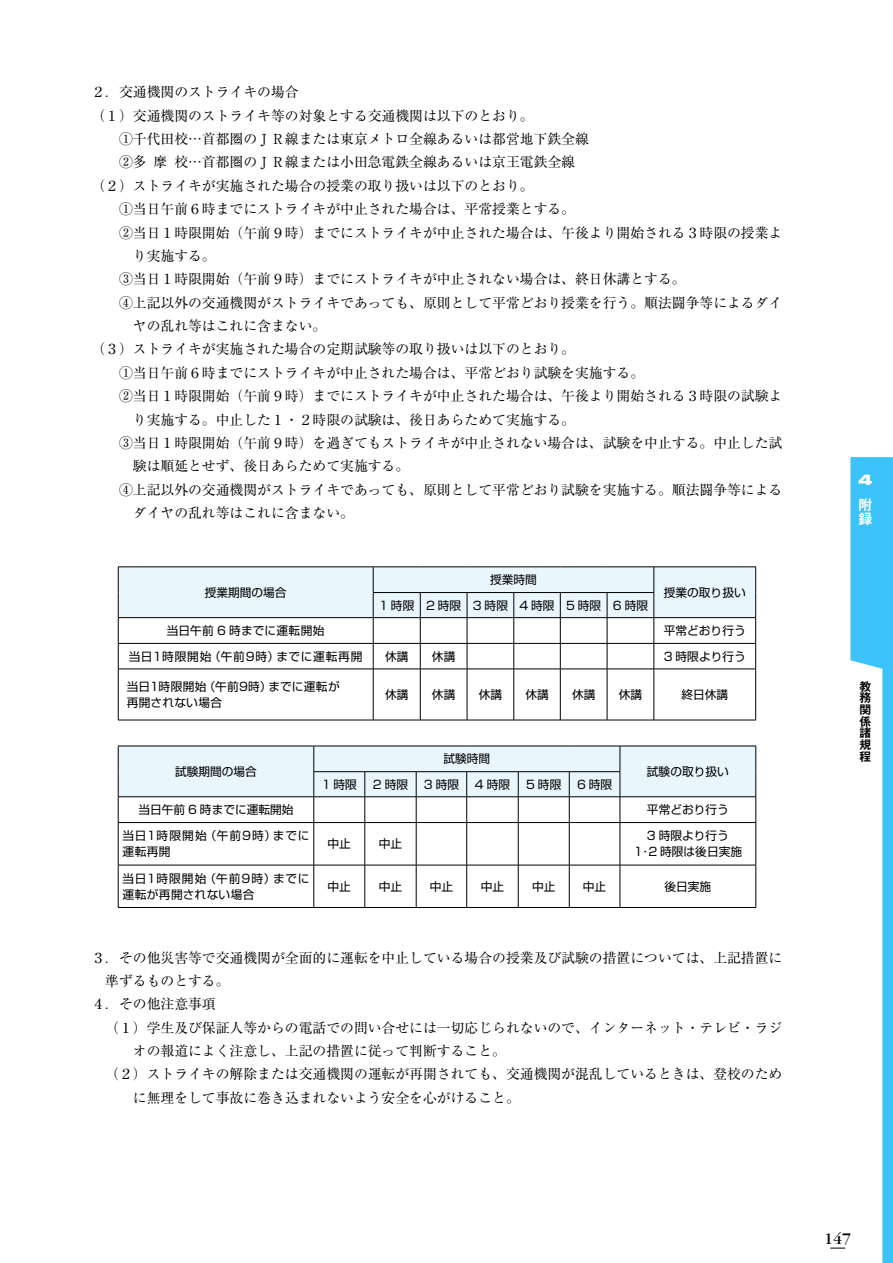
<style>
.page{position:relative;width:893px;height:1263px;background:#fff}
.page>*{position:absolute;margin:0;border:0;box-sizing:border-box;transform-origin:0 0}
.t1{font:16.95px "Garamond";color:#000}
.t2{font:900 expanded 14.85px "Helvetica Neue";color:#fff}
.t3{font:13.8px "Ryumin Pr 6 N";color:#000}
.t4{font:700 13.8px/14.2px "Gothic MB101 Pr 6 N De";color:#fff}
.t5{font:11.7px/15.9px "Shin Go Pr 6 N";color:#000;text-align:center}
.t6{font:11.7px/15.9px "Shin Go Pr 6 N";letter-spacing:.065em;color:#000}
.t7{font:11.7px/15.9px "Shin Go Pr 6 N";letter-spacing:.025em;color:#000}
.t8{font:11.7px/15.9px "Shin Go Pr 6 N";letter-spacing:.045em;color:#000}
.t9{font:11.7px "Shin Go Pr 6 N";letter-spacing:.125em;color:#000}
.t10{font:700 11.7px/11.7px "Gothic MB101 Pr 6 N De";color:#000;text-align:justify}
</style>
<div class="page">
<svg style="left:118px;top:567px;width:638px;height:102px"></svg>
<hr style="left:118px;top:669px;width:255px;height:1px;background:#000">
<hr style="left:118px;top:669px;width:1px;height:51px;background:#000">
<hr style="left:373px;top:669px;width:47px;height:1px;background:#000">
<hr style="left:373px;top:669px;width:1px;height:51px;background:#000">
<hr style="left:420px;top:669px;width:47px;height:1px;background:#000">
<hr style="left:420px;top:669px;width:1px;height:51px;background:#000">
<hr style="left:467px;top:669px;width:47px;height:1px;background:#000">
<hr style="left:467px;top:669px;width:1px;height:51px;background:#000">
<hr style="left:514px;top:669px;width:46px;height:1px;background:#000">
<hr style="left:514px;top:669px;width:1px;height:51px;background:#000">
<hr style="left:560px;top:669px;width:47px;height:1px;background:#000">
<hr style="left:560px;top:669px;width:1px;height:51px;background:#000">
<hr style="left:607px;top:669px;width:47px;height:1px;background:#000">
<hr style="left:607px;top:669px;width:1px;height:51px;background:#000">
<hr style="left:654px;top:669px;width:102px;height:1px;background:#000">
<hr style="left:654px;top:669px;width:1px;height:51px;background:#000">
<hr style="left:755px;top:669px;width:1px;height:51px;background:#000">
<hr style="left:118px;top:720px;width:255px;height:1px;background:#000">
<hr style="left:373px;top:720px;width:47px;height:1px;background:#000">
<hr style="left:420px;top:720px;width:47px;height:1px;background:#000">
<hr style="left:467px;top:720px;width:47px;height:1px;background:#000">
<hr style="left:514px;top:720px;width:46px;height:1px;background:#000">
<hr style="left:560px;top:720px;width:47px;height:1px;background:#000">
<hr style="left:607px;top:720px;width:47px;height:1px;background:#000">
<hr style="left:654px;top:720px;width:102px;height:1px;background:#000">
<svg style="left:118px;top:746px;width:638px;height:76px"></svg>
<hr style="left:118px;top:822px;width:196px;height:1px;background:#000">
<hr style="left:118px;top:823px;width:1px;height:42px;background:#000">
<hr style="left:314px;top:822px;width:51px;height:1px;background:#000">
<hr style="left:314px;top:823px;width:1px;height:42px;background:#000">
<hr style="left:365px;top:822px;width:51px;height:1px;background:#000">
<hr style="left:365px;top:823px;width:1px;height:42px;background:#000">
<hr style="left:416px;top:822px;width:51px;height:1px;background:#000">
<hr style="left:416px;top:823px;width:1px;height:42px;background:#000">
<hr style="left:467px;top:822px;width:51px;height:1px;background:#000">
<hr style="left:466px;top:823px;width:1px;height:42px;background:#000">
<hr style="left:518px;top:822px;width:51px;height:1px;background:#000">
<hr style="left:518px;top:823px;width:1px;height:42px;background:#000">
<hr style="left:569px;top:822px;width:51px;height:1px;background:#000">
<hr style="left:569px;top:823px;width:1px;height:42px;background:#000">
<hr style="left:620px;top:822px;width:136px;height:1px;background:#000">
<hr style="left:620px;top:823px;width:1px;height:42px;background:#000">
<hr style="left:755px;top:823px;width:1px;height:42px;background:#000">
<hr style="left:118px;top:865px;width:196px;height:1px;background:#000">
<hr style="left:118px;top:865px;width:1px;height:42px;background:#000">
<hr style="left:314px;top:865px;width:51px;height:1px;background:#000">
<hr style="left:314px;top:865px;width:1px;height:42px;background:#000">
<hr style="left:365px;top:865px;width:51px;height:1px;background:#000">
<hr style="left:365px;top:865px;width:1px;height:42px;background:#000">
<hr style="left:416px;top:865px;width:51px;height:1px;background:#000">
<hr style="left:416px;top:865px;width:1px;height:42px;background:#000">
<hr style="left:467px;top:865px;width:51px;height:1px;background:#000">
<hr style="left:466px;top:865px;width:1px;height:42px;background:#000">
<hr style="left:518px;top:865px;width:51px;height:1px;background:#000">
<hr style="left:518px;top:865px;width:1px;height:42px;background:#000">
<hr style="left:569px;top:865px;width:51px;height:1px;background:#000">
<hr style="left:569px;top:865px;width:1px;height:42px;background:#000">
<hr style="left:620px;top:865px;width:136px;height:1px;background:#000">
<hr style="left:620px;top:865px;width:1px;height:42px;background:#000">
<hr style="left:755px;top:865px;width:1px;height:42px;background:#000">
<hr style="left:118px;top:907px;width:196px;height:1px;background:#000">
<hr style="left:314px;top:907px;width:51px;height:1px;background:#000">
<hr style="left:365px;top:907px;width:51px;height:1px;background:#000">
<hr style="left:416px;top:907px;width:51px;height:1px;background:#000">
<hr style="left:467px;top:907px;width:51px;height:1px;background:#000">
<hr style="left:518px;top:907px;width:51px;height:1px;background:#000">
<hr style="left:569px;top:907px;width:51px;height:1px;background:#000">
<hr style="left:620px;top:907px;width:136px;height:1px;background:#000">
<svg style="left:830px;top:457px;width:63px;height:806px"></svg>
<p class="t3" style="left:91px;top:81px;width:209px">２．交通機関のストライキの場合</p>
<p class="t3" style="left:91px;top:105px;width:444px">（１）交通機関のストライキ等の対象とする交通機関は以下のとおり。</p>
<p class="t3" style="left:119px;top:128px;width:471px">①千代田校…首都圏のＪＲ線または東京メトロ全線あるいは都営地下鉄全線</p>
<p class="t3" style="left:119px;top:151px;width:458px">②多摩校…首都圏のＪＲ線または小田急電鉄全線あるいは京王電鉄全線</p>
<p class="t3" style="left:91px;top:175px;width:444px">（２）ストライキが実施された場合の授業の取り扱いは以下のとおり。</p>
<p class="t3" style="left:119px;top:198px;width:458px">①当日午前６時までにストライキが中止された場合は、平常授業とする。</p>
<p class="t3" style="left:119px;top:221px;width:665px">②当日１時限開始（午前９時）までにストライキが中止された場合は、午後より開始される３時限の授業よ</p>
<p class="t3" style="left:133px;top:245px;width:84px">り実施する。</p>
<p class="t3" style="left:119px;top:268px;width:568px">③当日１時限開始（午前９時）までにストライキが中止されない場合は、終日休講とする。</p>
<p class="t3" style="left:119px;top:292px;width:665px">④上記以外の交通機関がストライキであっても、原則として平常どおり授業を行う。順法闘争等によるダイ</p>
<p class="t3" style="left:133px;top:315px;width:195px">ヤの乱れ等はこれに含まない。</p>
<p class="t3" style="left:91px;top:338px;width:485px">（３）ストライキが実施された場合の定期試験等の取り扱いは以下のとおり。</p>
<p class="t3" style="left:119px;top:362px;width:527px">①当日午前６時までにストライキが中止された場合は、平常どおり試験を実施する。</p>
<p class="t3" style="left:119px;top:385px;width:665px">②当日１時限開始（午前９時）までにストライキが中止された場合は、午後より開始される３時限の試験よ</p>
<p class="t3" style="left:133px;top:409px;width:444px">り実施する。中止した１・２時限の試験は、後日あらためて実施する。</p>
<p class="t3" style="left:119px;top:432px;width:665px">③当日１時限開始（午前９時）を過ぎてもストライキが中止されない場合は、試験を中止する。中止した試</p>
<p class="t3" style="left:133px;top:455px;width:278px">験は順延とせず、後日あらためて実施する。</p>
<p class="t3" style="left:119px;top:479px;width:665px">④上記以外の交通機関がストライキであっても、原則として平常どおり試験を実施する。順法闘争等による</p>
<p class="t3" style="left:133px;top:502px;width:223px">ダイヤの乱れ等はこれに含まない。</p>
<p class="t5" style="left:205px;top:583px;width:83px">授業期間の場合</p>
<p class="t5" style="left:490px;top:571px;width:48px">授業時間</p>
<p class="t9" style="left:379px;top:595px;width:270px">1時限 2時限 3時限 4時限 5時限 6時限</p>
<p class="t5" style="left:664px;top:583px;width:83px">授業の取り扱い</p>
<p class="t5" style="left:167px;top:622px;width:159px">当日午前 6 時までに運転開始</p>
<p class="t5" style="left:664px;top:622px;width:83px">平常どおり行う</p>
<p class="t6" style="left:129px;top:647px;width:235px">当日１時限開始（午前9時）までに運転再開</p>
<p class="t5" style="left:385px;top:647px;width:25px">休講</p>
<p class="t5" style="left:432px;top:647px;width:25px">休講</p>
<p class="t5" style="left:664px;top:647px;width:83px">3 時限より行う</p>
<p class="t7" style="left:127px;top:678px;width:214px">当日１時限開始（午前9時）までに運転が再開されない場合</p>
<p class="t5" style="left:385px;top:686px;width:25px">休講</p>
<p class="t5" style="left:432px;top:686px;width:25px">休講</p>
<p class="t5" style="left:479px;top:686px;width:25px">休講</p>
<p class="t5" style="left:525px;top:686px;width:25px">休講</p>
<p class="t5" style="left:572px;top:686px;width:25px">休講</p>
<p class="t5" style="left:619px;top:686px;width:25px">休講</p>
<p class="t5" style="left:681px;top:686px;width:48px">終日休講</p>
<p class="t5" style="left:175px;top:763px;width:83px">試験期間の場合</p>
<p class="t5" style="left:443px;top:750px;width:48px">試験時間</p>
<p class="t5" style="left:322px;top:775px;width:37px">1 時限</p>
<p class="t5" style="left:373px;top:775px;width:37px">2 時限</p>
<p class="t5" style="left:424px;top:775px;width:37px">3 時限</p>
<p class="t5" style="left:475px;top:775px;width:37px">4 時限</p>
<p class="t5" style="left:526px;top:775px;width:37px">5 時限</p>
<p class="t5" style="left:577px;top:775px;width:37px">6 時限</p>
<p class="t5" style="left:647px;top:763px;width:83px">試験の取り扱い</p>
<p class="t5" style="left:138px;top:801px;width:157px">当日午前 6 時までに運転開始</p>
<p class="t5" style="left:647px;top:801px;width:83px">平常どおり行う</p>
<p class="t6" style="left:122px;top:827px;width:189px">当日１時限開始（午前9時）までに運転再開</p>
<p class="t5" style="left:328px;top:835px;width:25px">中止</p>
<p class="t5" style="left:379px;top:835px;width:25px">中止</p>
<p class="t5" style="left:634px;top:827px;width:110px">3 時限より行う<br>1･2 時限は後日実施</p>
<p class="t8" style="left:122px;top:869px;width:189px">当日１時限開始（午前9時）までに運転が再開されない場合</p>
<p class="t5" style="left:328px;top:877px;width:25px">中止</p>
<p class="t5" style="left:379px;top:877px;width:25px">中止</p>
<p class="t5" style="left:430px;top:877px;width:25px">中止</p>
<p class="t5" style="left:481px;top:877px;width:25px">中止</p>
<p class="t5" style="left:532px;top:877px;width:25px">中止</p>
<p class="t5" style="left:583px;top:877px;width:25px">中止</p>
<p class="t5" style="left:664px;top:877px;width:48px">後日実施</p>
<p class="t3" style="left:91px;top:946px;width:692px">３．その他災害等で交通機関が全面的に運転を中止している場合の授業及び試験の措置については、上記措置に</p>
<p class="t3" style="left:105px;top:970px;width:126px">準ずるものとする。</p>
<p class="t3" style="left:91px;top:993px;width:126px">４．その他注意事項</p>
<p class="t3" style="left:105px;top:1017px;width:679px">（１）学生及び保証人等からの電話での問い合せには一切応じられないので、インターネット・テレビ・ラジ</p>
<p class="t3" style="left:133px;top:1040px;width:375px">オの報道によく注意し、上記の措置に従って判断すること。</p>
<p class="t3" style="left:105px;top:1063px;width:679px">（２）ストライキの解除または交通機関の運転が再開されても、交通機関が混乱しているときは、登校のため</p>
<p class="t3" style="left:133px;top:1087px;width:388px">に無理をして事故に巻き込まれないよう安全を心がけること。</p>
<p class="t2" style="left:858px;top:470px;width:16px">4</p>
<p class="t4" style="left:858px;top:497px;width:15px">附録</p>
<p class="t10" style="left:860px;top:680px;width:13px">教務関係諸規程</p>
<p class="t1" style="left:824px;top:1229px;width:29px">147</p>
</div>
